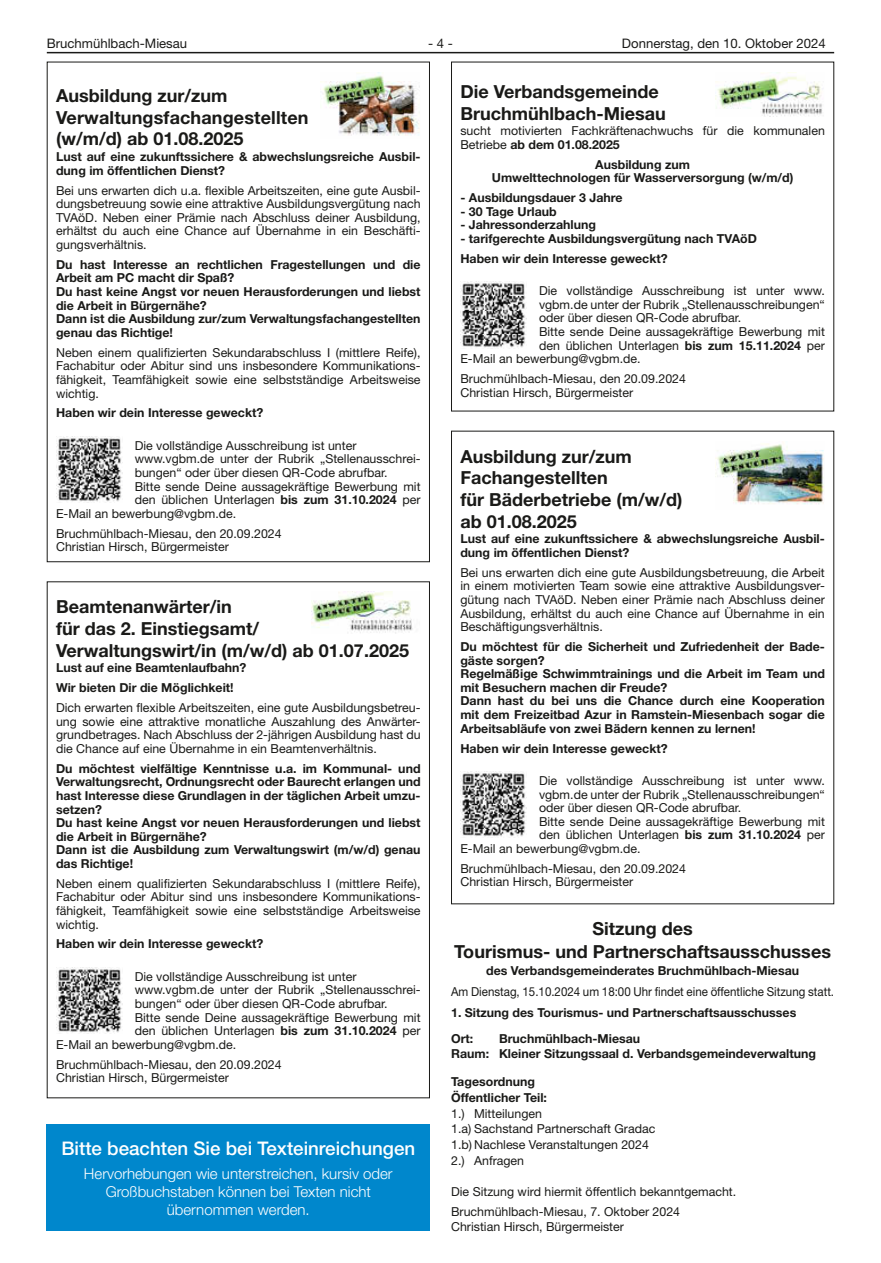
<style>
.page{position:relative;width:881px;height:1263px;background:#fff}
.page>*{position:absolute;margin:0;border:0;box-sizing:border-box;transform-origin:0 0}
.t1{font:500 18.75px "Helvetica Neue LT";color:#fff}
.t2{font:700 18px/21.6px "Helvetica Neue LT";color:#1a1a18}
.t3{font:300 15px/18px "Helvetica Neue LT";color:#fff;text-align:center}
.t4{font:13.2px "Helvetica Neue LT";color:#1a1a18}
.t5{font:12.3px/13.6px "Helvetica Neue LT";color:#1a1a18}
.t6{font:700 12.3px/13.6px "Helvetica Neue LT";color:#1a1a18}
.t7{font:12.3px "Helvetica Neue LT";color:#1a1a18;scale:.93 1}
.s1{font-weight:700}
</style>
<div class="page">
<hr style="left:47px;top:52px;width:786px;height:1px;background:#1a1a18">
<img style="left:715px;top:72px;width:107px;height:44px">
<img style="left:460px;top:282px;width:66px;height:66px">
<img style="left:715px;top:443px;width:109px;height:62px">
<img style="left:460px;top:771px;width:66px;height:67px">
<img style="left:320px;top:72px;width:100px;height:64px">
<img style="left:56px;top:436px;width:67px;height:67px">
<img style="left:311px;top:592px;width:102px;height:42px">
<img style="left:56px;top:967px;width:67px;height:67px">
<div style="left:47px;top:1125px;width:382px;height:106px;background:#0087cc"></div>
<p class="t4" style="left:47px;top:35px;width:142px">Bruchmühlbach-Miesau</p>
<p class="t4" style="left:428px;top:35px;width:26px">- 4 -</p>
<p class="t4" style="left:621px;top:35px;width:205px">Donnerstag, den 10. Oktober 2024</p>
<h2 class="t2" style="left:460px;top:80px;width:207px">Die Verbandsgemeinde<br>Bruchmühlbach-Miesau</h2>
<p class="t5" style="left:460px;top:124px;width:366px">sucht motivierten Fachkräftenachwuchs für die kommunalen<br>Betriebe <span class="s1">ab dem 01.08.2025</span></p>
<p class="t6" style="left:491px;top:157px;width:303px;text-align:center">Ausbildung zum<br>Umwelttechnologen für Wasserversorgung (w/m/d)</p>
<p class="t6" style="left:460px;top:191px;width:164px">- Ausbildungsdauer 3 Jahre</p>
<p class="t6" style="left:460px;top:204px;width:98px">- 30 Tage Urlaub</p>
<p class="t6" style="left:460px;top:218px;width:137px">- Jahressonderzahlung</p>
<p class="t6" style="left:460px;top:228px;width:298px;line-height:19.8px">- tarifgerechte Ausbildungsvergütung nach TVAöD<br>Haben wir dein Interesse geweckt?</p>
<p class="t5" style="left:538px;top:284px;width:287px">Die vollständige Ausschreibung ist unter www.</p>
<p class="t5" style="left:538px;top:297px;width:287px">vgbm.de unter der Rubrik „Stellenausschreibungen“</p>
<p class="t5" style="left:538px;top:311px;width:204px">oder über diesen QR-Code abrufbar.</p>
<p class="t5" style="left:538px;top:325px;width:287px">Bitte sende Deine aussagekräftige Bewerbung mit</p>
<p class="t5" style="left:538px;top:338px;width:287px">den üblichen Unterlagen <span class="s1">bis zum 15.11.2024</span> per</p>
<p class="t5" style="left:460px;top:352px;width:181px">E-Mail an bewerbung@vgbm.de.</p>
<p class="t5" style="left:460px;top:372px;width:227px">Bruchmühlbach-Miesau, den 20.09.2024<br>Christian Hirsch, Bürgermeister</p>
<h2 class="t2" style="left:56px;top:85px;width:254px">Ausbildung zur/zum<br>Verwaltungsfachangestellten (w/m/d) ab 01.08.2025</h2>
<p class="t6" style="left:56px;top:150px;width:366px">Lust auf eine zukunftssichere &amp; abwechslungsreiche Ausbil&shy;dung im öffentlichen Dienst?</p>
<p class="t5" style="left:56px;top:183px;width:366px;text-align:justify">Bei uns erwarten dich u.a. flexible Arbeitszeiten, eine gute Ausbil&shy;dungsbetreuung sowie eine attraktive Ausbildungsvergütung nach TVAöD. Neben einer Prämie nach Abschluss deiner Ausbildung, erhältst du auch eine Chance auf Übernahme in ein Beschäfti&shy;gungsverhältnis.</p>
<p class="t6" style="left:56px;top:257px;width:366px">Du hast Interesse an rechtlichen Fragestellungen und die Arbeit am PC macht dir Spaß?<br>Du hast keine Angst vor neuen Herausforderungen und liebst die Arbeit in Bürgernähe?<br>Dann ist die Ausbildung zur/zum Verwaltungsfachangestellten genau das Richtige!</p>
<p class="t5" style="left:56px;top:345px;width:366px;text-align:justify">Neben einem qualifizierten Sekundarabschluss I (mittlere Reife), Fachabitur oder Abitur sind uns insbesondere Kommunikations&shy;fähigkeit, Teamfähigkeit sowie eine selbstständige Arbeitsweise wichtig.</p>
<p class="t6" style="left:56px;top:406px;width:209px">Haben wir dein Interesse geweckt?</p>
<p class="t5" style="left:135px;top:438px;width:223px">Die vollständige Ausschreibung ist unter</p>
<p class="t5" style="left:135px;top:452px;width:287px">www.vgbm.de unter der Rubrik „Stellenausschrei-</p>
<p class="t5" style="left:135px;top:466px;width:254px">bungen“ oder über diesen QR-Code abrufbar.</p>
<p class="t5" style="left:135px;top:479px;width:287px">Bitte sende Deine aussagekräftige Bewerbung mit</p>
<p class="t5" style="left:135px;top:493px;width:287px">den üblichen Unterlagen <span class="s1">bis zum 31.10.2024</span> per</p>
<p class="t5" style="left:56px;top:506px;width:181px">E-Mail an bewerbung@vgbm.de.</p>
<p class="t5" style="left:56px;top:526px;width:227px">Bruchmühlbach-Miesau, den 20.09.2024<br>Christian Hirsch, Bürgermeister</p>
<h2 class="t2" style="left:460px;top:445px;width:223px">Ausbildung zur/zum<br>Fachangestellten<br>für Bäderbetriebe (m/w/d) ab 01.08.2025</h2>
<p class="t6" style="left:460px;top:532px;width:366px">Lust auf eine zukunftssichere &amp; abwechslungsreiche Ausbil&shy;dung im öffentlichen Dienst?</p>
<p class="t5" style="left:460px;top:565px;width:366px;text-align:justify">Bei uns erwarten dich eine gute Ausbildungsbetreuung, die Arbeit in einem motivierten Team sowie eine attraktive Ausbildungsver&shy;gütung nach TVAöD. Neben einer Prämie nach Abschluss deiner Ausbildung, erhältst du auch eine Chance auf Übernahme in ein Beschäftigungsverhältnis.</p>
<p class="t6" style="left:460px;top:639px;width:366px">Du möchtest für die Sicherheit und Zufriedenheit der Bade&shy;gäste sorgen?<br>Regelmäßige Schwimmtrainings und die Arbeit im Team und mit Besuchern machen dir Freude?<br>Dann hast du bei uns die Chance durch eine Kooperation mit dem Freizeitbad Azur in Ramstein-Miesenbach sogar die Arbeitsabläufe von zwei Bädern kennen zu lernen!</p>
<p class="t6" style="left:460px;top:741px;width:209px">Haben wir dein Interesse geweckt?</p>
<p class="t5" style="left:538px;top:773px;width:287px">Die vollständige Ausschreibung ist unter www.</p>
<p class="t5" style="left:538px;top:787px;width:287px">vgbm.de unter der Rubrik „Stellenausschreibungen“</p>
<p class="t5" style="left:538px;top:801px;width:204px">oder über diesen QR-Code abrufbar.</p>
<p class="t5" style="left:538px;top:814px;width:287px">Bitte sende Deine aussagekräftige Bewerbung mit</p>
<p class="t5" style="left:538px;top:828px;width:287px">den üblichen Unterlagen <span class="s1">bis zum 31.10.2024</span> per</p>
<p class="t5" style="left:460px;top:842px;width:181px">E-Mail an bewerbung@vgbm.de.</p>
<p class="t5" style="left:460px;top:861px;width:227px">Bruchmühlbach-Miesau, den 20.09.2024<br>Christian Hirsch, Bürgermeister</p>
<h2 class="t2" style="left:454px;top:917px;width:378px;line-height:22.6px;text-align:center">Sitzung des<br>Tourismus- und Partnerschaftsausschusses</h2>
<p class="t6" style="left:486px;top:963px;width:314px">des Verbandsgemeinderates Bruchmühlbach-Miesau</p>
<p class="t7" style="left:451px;top:984px;width:413px">Am Dienstag, 15.10.2024 um 18:00 Uhr findet eine öffentliche Sitzung statt.</p>
<p class="t6" style="left:451px;top:999px;width:346px;line-height:26px">1. Sitzung des Tourismus- und Partnerschaftsausschusses<br>Ort:</p>
<h2 class="t2" style="left:56px;top:596px;width:354px">Beamtenanwärter/in<br>für das 2. Einstiegsamt/<br>Verwaltungswirt/in (m/w/d) ab 01.07.2025</h2>
<p class="t6" style="left:56px;top:658px;width:192px;line-height:19.8px">Lust auf eine Beamtenlaufbahn?<br>Wir bieten Dir die Möglichkeit!</p>
<p class="t5" style="left:56px;top:701px;width:366px;text-align:justify">Dich erwarten flexible Arbeitszeiten, eine gute Ausbildungsbetreu&shy;ung sowie eine attraktive monatliche Auszahlung des Anwärter&shy;grundbetrages. Nach Abschluss der 2-jährigen Ausbildung hast du die Chance auf eine Übernahme in ein Beamtenverhältnis.</p>
<p class="t6" style="left:56px;top:761px;width:366px">Du möchtest vielfältige Kenntnisse u.a. im Kommunal- und Verwaltungsrecht, Ordnungsrecht oder Baurecht erlangen und hast Interesse diese Grundlagen in der täglichen Arbeit umzu&shy;setzen?<br>Du hast keine Angst vor neuen Herausforderungen und liebst die Arbeit in Bürgernähe?<br>Dann ist die Ausbildung zum Verwaltungswirt (m/w/d) genau das Richtige!</p>
<p class="t5" style="left:56px;top:876px;width:366px;text-align:justify">Neben einem qualifizierten Sekundarabschluss I (mittlere Reife), Fachabitur oder Abitur sind uns insbesondere Kommunikations&shy;fähigkeit, Teamfähigkeit sowie eine selbstständige Arbeitsweise wichtig.</p>
<p class="t6" style="left:56px;top:937px;width:209px">Haben wir dein Interesse geweckt?</p>
<p class="t5" style="left:135px;top:969px;width:223px">Die vollständige Ausschreibung ist unter</p>
<p class="t5" style="left:135px;top:983px;width:287px">www.vgbm.de unter der Rubrik „Stellenausschrei-</p>
<p class="t5" style="left:135px;top:997px;width:254px">bungen“ oder über diesen QR-Code abrufbar.</p>
<p class="t5" style="left:135px;top:1010px;width:287px">Bitte sende Deine aussagekräftige Bewerbung mit</p>
<p class="t5" style="left:135px;top:1024px;width:287px">den üblichen Unterlagen <span class="s1">bis zum 31.10.2024</span> per</p>
<p class="t5" style="left:56px;top:1037px;width:181px">E-Mail an bewerbung@vgbm.de.</p>
<p class="t5" style="left:56px;top:1057px;width:227px">Bruchmühlbach-Miesau, den 20.09.2024<br>Christian Hirsch, Bürgermeister</p>
<p class="t6" style="left:451px;top:1030px;width:366px;line-height:15.8px;text-indent:48px">Bruchmühlbach-Miesau<br>Raum: Kleiner Sitzungssaal d. Verbandsgemeindeverwaltung</p>
<p class="t6" style="left:451px;top:1074px;width:97px;line-height:15.8px">Tagesordnung<br>Öffentlicher Teil:</p>
<p class="t5" style="left:451px;top:1105px;width:206px;line-height:15.8px">1.) Mitteilungen<br>1.a) Sachstand Partnerschaft Gradac<br>1.b) Nachlese Veranstaltungen 2024<br>2.) Anfragen</p>
<p class="t5" style="left:451px;top:1180px;width:286px;line-height:20.9px">Die Sitzung wird hiermit öffentlich bekanntgemacht.<br>Bruchmühlbach-Miesau, 7. Oktober 2024</p>
<p class="t5" style="left:451px;top:1220px;width:174px">Christian Hirsch, Bürgermeister</p>
<h1 class="t1" style="left:61px;top:1137px;width:355px">Bitte beachten Sie bei Texteinreichungen</h1>
<p class="t3" style="left:84px;top:1165px;width:310px">Hervorhebungen wie unterstreichen, kursiv oder<br>Großbuchstaben können bei Texten nicht übernommen werden.</p>
</div>
